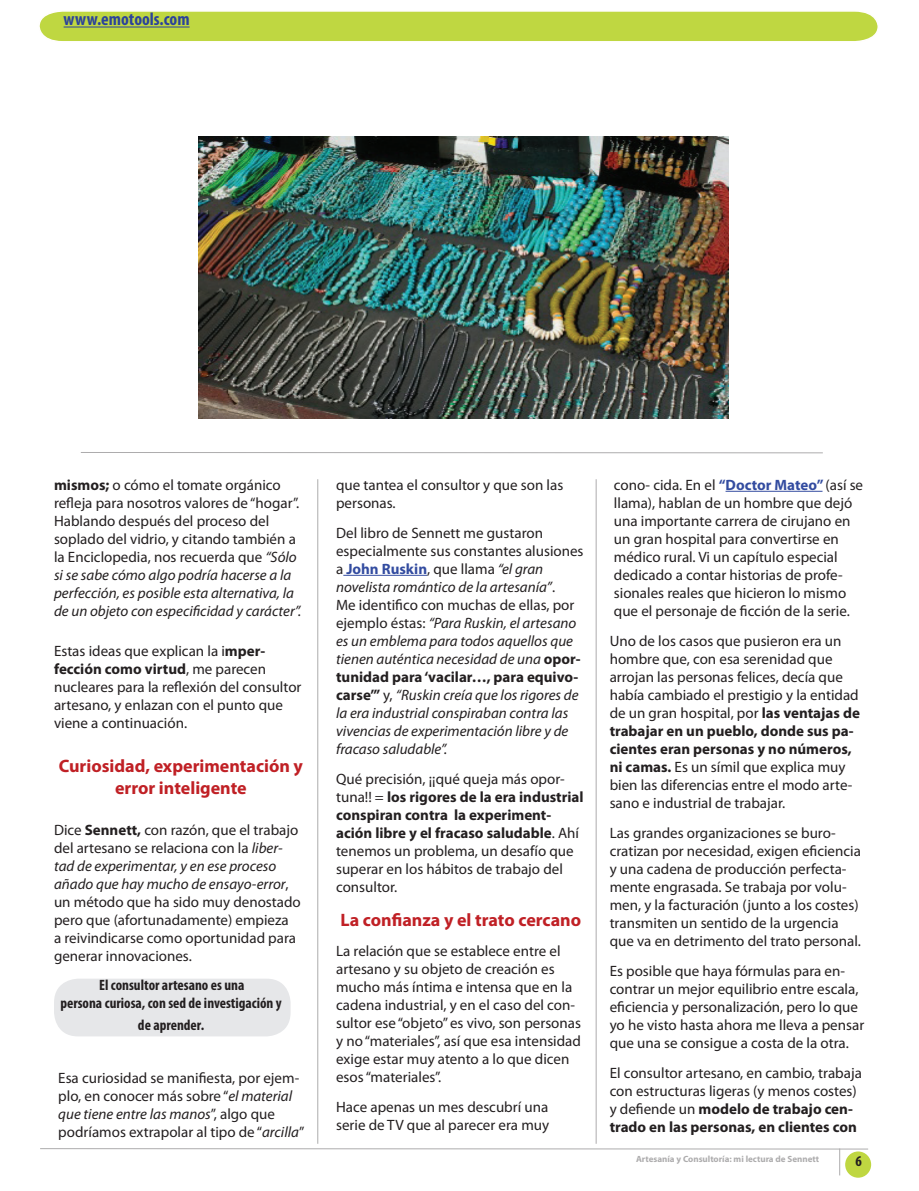
<style>
.page{position:relative;width:919px;height:1191px;background:#fff}
.page>*{position:absolute;margin:0;border:0;box-sizing:border-box;transform-origin:0 0}
.t1{font:700 18px/21.6px "Myriad Pro";color:#c02025;text-align:center}
.t2{font:700 condensed 18px "Myriad Pro";color:#2b429b}
.t3{font:15px/18px "Myriad Pro";color:#231f20}
.t4{font:italic 15px/18px "Myriad Pro";color:#231f20}
.t5{font:700 condensed 15px/18px "Myriad Pro";color:#231f20;text-align:center}
.t6{font:700 9px "Myriad Pro";color:#adacad}
.s1{font-weight:700}
.s2{font-style:italic}
.s3{font-style:normal}
.s4{font-weight:700;font-style:normal;color:#334ca0}
.s5{font-weight:700;font-style:normal}
.s6{font-weight:700;color:#334ca0}
</style>
<div class="page">
<hr style="left:317px;top:479px;width:1px;height:664px;background:#adacad">
<hr style="left:596px;top:479px;width:1px;height:664px;background:#adacad">
<div style="left:54px;top:978px;width:236px;height:58px;background:#e6e7e9;border-radius:24px"></div>
<hr style="left:343px;top:575px;width:84px;height:1px;background:#334ca0">
<hr style="left:725px;top:491px;width:97px;height:1px;background:#334ca0">
<div style="left:39px;top:11px;width:839px;height:30px;background:#bfd741"></div>
<img style="left:198px;top:136px;width:531px;height:282px">
<hr style="left:81px;top:452px;width:741px;height:1px;background:#adacad">
<div style="left:845px;top:1152px;width:25px;height:25px;background:#bfd741;border-radius:50%"></div>
<div style="left:845px;top:1151px;width:26px;height:26px;border:2px solid #bfd741;border-radius:50%"></div>
<hr style="left:40px;top:1148px;width:828px;height:1px;background:#adacad">
<svg style="left:839px;top:1148px;width:1px;height:27px"></svg>
<p class="t2" style="left:64px;top:8px;width:127px">www.emotools.com</p>
<p class="t3" style="left:54px;top:475px;width:249px"><span class="s1">mismos;</span> o cómo el tomate orgánico refleja para nosotros valores de “hogar”.<br>Hablando después del proceso del soplado del vidrio, y citando también a la Enciclopedia, nos recuerda que <span class="s2">“Sólo si se sabe cómo algo podría hacerse a la perfección, es posible esta alternativa, la de un objeto con especificidad y carácter”.</span></p>
<p class="t3" style="left:54px;top:642px;width:249px">Estas ideas que explican la i<span class="s1">mper&shy;fección como virtud</span>, me parecen nucleares para la reflexión del consultor artesano, y enlazan con el punto que viene a continuación.</p>
<p class="t1" style="left:59px;top:755px;width:246px">Curiosidad, experimentación y error inteligente</p>
<p class="t3" style="left:54px;top:820px;width:248px">Dice <span class="s1">Sennett,</span> con razón, que el trabajo del artesano se relaciona con la <span class="s2">liber&shy;tad de experimentar, y en ese proceso añado que hay mucho de ensayo-error</span>, un método que ha sido muy denostado pero que (afortunadamente) empieza<br>a reivindicarse como oportunidad para generar innovaciones.</p>
<p class="t5" style="left:60px;top:975px;width:223px">El consultor artesano es una<br>persona curiosa, con sed de investigación y</p>
<p class="t5" style="left:138px;top:1015px;width:68px">de aprender.</p>
<p class="t3" style="left:58px;top:1068px;width:247px">Esa curiosidad se manifiesta, por ejem&shy;plo, en conocer más sobre “<span class="s2">el material que tiene entre las manos</span>”, algo que podríamos extrapolar al tipo de “<span class="s2">arcilla</span>”</p>
<p class="t3" style="left:336px;top:475px;width:229px">que tantea el consultor y que son las personas.</p>
<p class="t4" style="left:336px;top:523px;width:249px"><span class="s3">Del libro de Sennett me gustaron especialmente sus constantes alusiones a</span> <span class="s4">John Ruskin</span><span class="s3">, que llama</span> “el gran novelista romántico de la artesanía”<span class="s3">.<br>Me identifico con muchas de ellas, por ejemplo éstas:</span> “Para Ruskin, el artesano es un emblema para todos aquellos que tienen auténtica necesidad de una <span class="s5">opor&shy;tunidad para ‘vacilar…, para equivo&shy;carse’”</span> <span class="s3">y,</span> “Ruskin creía que los rigores de la era industrial conspiraban contra las vivencias de experimentación libre y de fracaso saludable”.</p>
<p class="t3" style="left:336px;top:769px;width:249px">Qué precisión, ¡¡qué queja más opor&shy;tuna!! = <span class="s1">los rigores de la era industrial conspiran contra la experiment&shy;ación libre y el fracaso saludable</span>. Ahí tenemos un problema, un desafío que superar en los hábitos de trabajo del consultor.</p>
<p class="t1" style="left:340px;top:908px;width:242px">La confianza y el trato cercano</p>
<p class="t3" style="left:336px;top:941px;width:246px">La relación que se establece entre el artesano y su objeto de creación es mucho más íntima e intensa que en la cadena industrial, y en el caso del con&shy;sultor ese “objeto” es vivo, son personas y no “materiales”, así que esa intensidad exige estar muy atento a lo que dicen esos “materiales”.</p>
<p class="t3" style="left:336px;top:1097px;width:214px">Hace apenas un mes descubrí una serie de TV que al parecer era muy</p>
<p class="t3" style="left:614px;top:475px;width:251px">cono- cida. En el <span class="s6">“Doctor Mateo”</span> (así se llama), hablan de un hombre que dejó una importante carrera de cirujano en un gran hospital para convertirse en médico rural. Vi un capítulo especial dedicado a contar historias de profe&shy;sionales reales que hicieron lo mismo que el personaje de ficción de la serie.</p>
<p class="t3" style="left:609px;top:631px;width:252px">Uno de los casos que pusieron era un hombre que, con esa serenidad que arrojan las personas felices, decía que había cambiado el prestigio y la entidad de un gran hospital, por <span class="s1">las ventajas de trabajar en un pueblo, donde sus pa&shy;cientes eran personas y no números, ni camas.</span> Es un símil que explica muy bien las diferencias entre el modo arte&shy;sano e industrial de trabajar.</p>
<p class="t3" style="left:609px;top:823px;width:253px">Las grandes organizaciones se buro&shy;cratizan por necesidad, exigen eficiencia y una cadena de producción perfecta&shy;mente engrasada. Se trabaja por volu&shy;men, y la facturación (junto a los costes) transmiten un sentido de la urgencia que va en detrimento del trato personal.</p>
<p class="t3" style="left:609px;top:961px;width:256px">Es posible que haya fórmulas para en&shy;contrar un mejor equilibrio entre escala, eficiencia y personalización, pero lo que yo he visto hasta ahora me lleva a pensar que una se consigue a costa de la otra.</p>
<p class="t3" style="left:609px;top:1063px;width:254px">El consultor artesano, en cambio, trabaja con estructuras ligeras (y menos costes) y defiende un <span class="s1">modelo de trabajo cen&shy;trado en las personas, en clientes con</span></p>
<p class="t6" style="left:636px;top:1152px;width:184px">Artesanía y Consultoría: mi lectura de Sennett</p>
<p class="t5" style="left:855px;top:1152px;width:8px">6</p>
</div>
